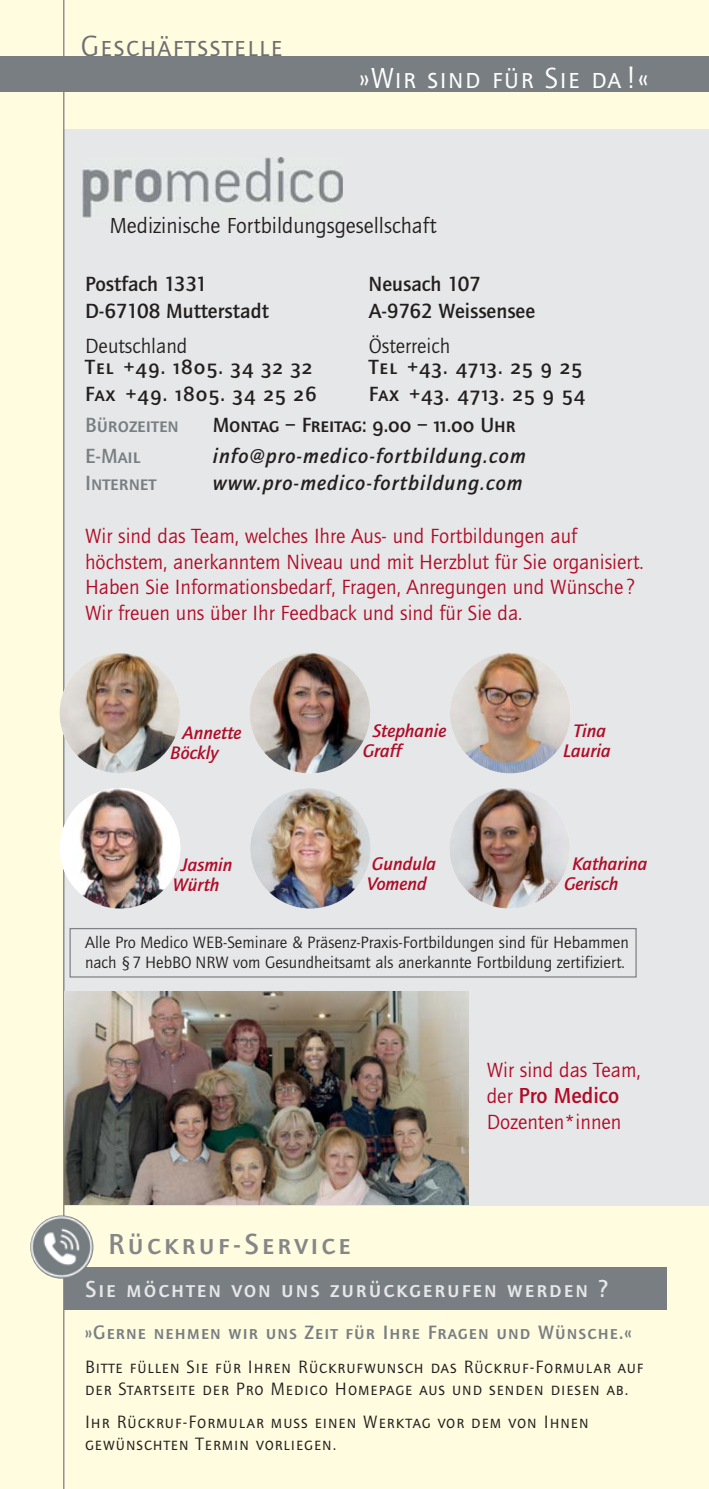
<style>
.page{position:relative;width:709px;height:1489px;background:#fff}
.page>*{position:absolute;margin:0;border:0;box-sizing:border-box;transform-origin:0 0}
.t1{font:30px "Quay Sans SC";letter-spacing:.055em;color:#fff}
.t2{font:30px "Quay Sans SC";letter-spacing:.055em;color:#6d6e70}
.t3{font:500 30px "Quay Sans SC";letter-spacing:.11em;color:#848688}
.t4{font:500 23.75px "Quay Sans SC";letter-spacing:.08em;color:#e6e7e8}
.t5{font:22.5px "Quay Sans";color:#231f20}
.t6{font:500 22.5px "Quay Sans";color:#b00c28}
.t7{font:21.25px/25.5px "Quay Sans";color:#b00c28}
.t8{font:500 21.25px "Quay Sans SC";letter-spacing:.055em;color:#231f20}
.t9{font:italic 500 21.25px "Quay Sans";letter-spacing:.05em;color:#231f20}
.t10{font:500 21.25px "Quay Sans";color:#231f20}
.t11{font:500 21.25px "Quay Sans SC";color:#231f20}
.t12{font:500 21.25px "Quay Sans SC";color:#787e82}
.t13{font:21.25px "Quay Sans";color:#231f20}
.t14{font:500 20px "Quay Sans SC";letter-spacing:.055em;color:#787e82}
.t15{font:italic 500 18.75px/20px "Quay Sans";color:#b00c28}
.t16{font:18.5px/22.2px "Quay Sans SC";letter-spacing:.055em;color:#231f20}
.t17{font:17px/20.5px "Quay Sans";color:#231f20}
.s1{font-weight:400;font-size:21.25px}
</style>
<div class="page">
<div style="left:0;top:0;width:709px;height:1488px;background:#fffcdf"></div>
<div style="left:64px;top:129px;width:645px;height:1076px;background:#e6e7e8"></div>
<img style="left:83px;top:157px;width:259px;height:61px">
<div style="left:69px;top:927px;width:567px;height:50px;border:1px solid #808285"></div>
<div style="left:0;top:57px;width:709px;height:35px;background:#787e82"></div>
<img style="left:250px;top:652px;width:120px;height:121px;border-radius:50%">
<img style="left:450px;top:652px;width:120px;height:121px;border-radius:50%">
<hr style="left:63px;top:0;width:1px;height:1488px;background:#787e82">
<img style="left:60px;top:788px;width:120px;height:120px;border-radius:50%">
<img style="left:250px;top:788px;width:121px;height:120px;border-radius:50%">
<img style="left:449px;top:788px;width:121px;height:120px;border-radius:50%">
<img style="left:60px;top:652px;width:120px;height:121px;border-radius:50%">
<div style="left:64px;top:1267px;width:602px;height:42px;background:#787e82"></div>
<img style="left:30px;top:1215px;width:63px;height:63px;border-radius:50%">
<img style="left:64px;top:991px;width:404px;height:213px">
<h1 class="t2" style="left:81px;top:28px;width:203px">Geschäftsstelle</h1>
<h1 class="t1" style="left:359px;top:60px;width:290px">»Wir sind für Sie da!«</h1>
<p class="t5" style="left:110px;top:217px;width:328px">Medizinische Fortbildungsgesellschaft</p>
<p class="t10" style="left:85px;top:276px;width:124px">Postfach 1331</p>
<p class="t10" style="left:368px;top:276px;width:114px">Neusach 107</p>
<p class="t10" style="left:85px;top:303px;width:185px">D-67108 Mutterstadt</p>
<p class="t10" style="left:369px;top:303px;width:168px">A-9762 Weissensee</p>
<p class="t13" style="left:85px;top:338px;width:104px">Deutschland</p>
<p class="t13" style="left:369px;top:338px;width:83px">Österreich</p>
<p class="t8" style="left:85px;top:354px;width:229px">Tel +49. 1805. 34 32 32</p>
<p class="t8" style="left:369px;top:354px;width:215px">Tel +43. 4713. 25 9 25</p>
<p class="t8" style="left:85px;top:381px;width:233px">Fax +49. 1805. 34 25 26</p>
<p class="t8" style="left:369px;top:381px;width:218px">Fax +43. 4713. 25 9 54</p>
<p class="t12" style="left:85px;top:412px;width:95px">Bürozeiten</p>
<p class="t11" style="left:213px;top:412px;width:304px">Montag – Freitag: 9.00 – 11.00 Uhr</p>
<p class="t12" style="left:85px;top:443px;width:57px">E-Mail</p>
<p class="t9" style="left:213px;top:448px;width:314px">info@pro-medico-fortbildung.com</p>
<p class="t12" style="left:85px;top:470px;width:73px">Internet</p>
<p class="t9" style="left:213px;top:474px;width:311px">www.pro-medico-fortbildung.com</p>
<p class="t7" style="left:85px;top:525px;width:560px">Wir sind das Team, welches Ihre Aus- und Fortbildungen auf höchstem, anerkanntem Niveau und mit Herzblut für Sie organisiert.<br>Haben Sie Informationsbedarf, Fragen, Anregungen und Wünsche ?<br>Wir freuen uns über Ihr Feedback und sind für Sie da.</p>
<p class="t15" style="left:170px;top:724px;width:73px;text-indent:12px">Annette<br>Böckly</p>
<p class="t15" style="left:363px;top:722px;width:85px;text-indent:10px">Stephanie<br>Graff</p>
<p class="t15" style="left:563px;top:722px;width:49px;text-align:center">Tina<br>Lauria</p>
<p class="t15" style="left:173px;top:855px;width:61px;text-indent:8px">Jasmin<br>Würth</p>
<p class="t15" style="left:367px;top:855px;width:71px">Gundula<br>Vomend</p>
<p class="t15" style="left:564px;top:855px;width:85px;text-indent:8px">Katharina<br>Gerisch</p>
<p class="t17" style="left:85px;top:933px;width:545px">Alle Pro Medico WEB-Seminare &amp; Präsenz-Praxis-Fortbildungen sind für Hebammen nach §7 HebBO NRW vom Gesundheitsamt als anerkannte Fortbildung zertifiziert.</p>
<p class="t7" style="left:487px;top:1058px;width:155px">Wir sind das Team,</p>
<p class="t6" style="left:487px;top:1087px;width:134px"><span class="s1">der</span> Pro Medico</p>
<p class="t7" style="left:487px;top:1111px;width:136px">Dozenten*innen</p>
<h1 class="t3" style="left:108px;top:1226px;width:244px">Rückruf-Service</h1>
<p class="t4" style="left:85px;top:1274px;width:524px">Sie möchten von uns zurückgerufen werden ?</p>
<p class="t14" style="left:85px;top:1320px;width:548px">»Gerne nehmen wir uns Zeit für Ihre Fragen und Wünsche.«</p>
<p class="t16" style="left:85px;top:1355px;width:560px">Bitte füllen Sie für Ihren Rückrufwunsch das Rückruf-Formular auf der Startseite der Pro Medico Homepage aus und senden diesen ab.</p>
<p class="t16" style="left:85px;top:1409px;width:505px">Ihr Rückruf-Formular muss einen Werktag vor dem von Ihnen gewünschten Termin vorliegen.</p>
</div>
